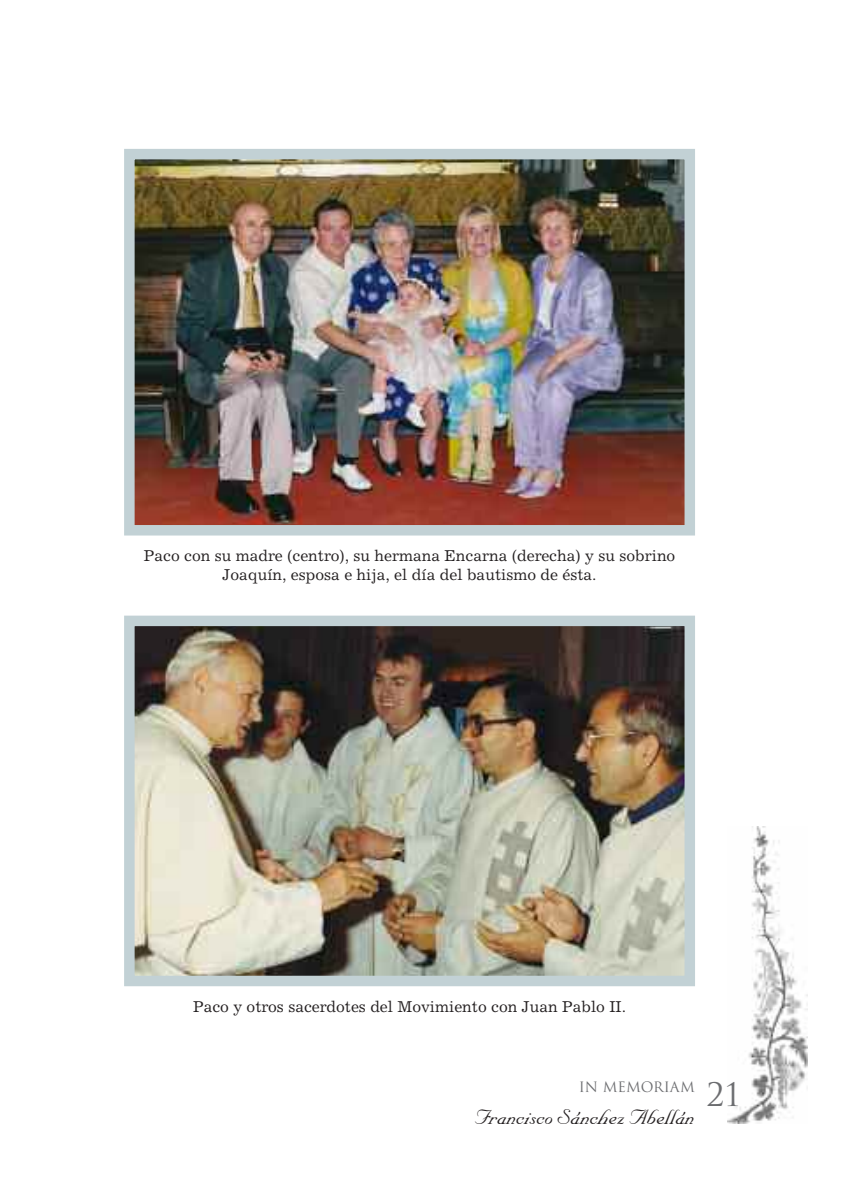
<style>
.page{position:relative;width:844px;height:1191px;background:#fff}
.page>*{position:absolute;margin:0;border:0;box-sizing:border-box;transform-origin:0 0}
.t1{font:31.5px "Trajan";color:#6c6d70}
.t2{font:24.5px "Nuptial Script";color:#231f20}
.t3{font:15.75px/18.9px "Excelsior";color:#231f20;text-align:center}
.t4{font:14px "Trajan";color:#6c6d70}
</style>
<div class="page">
<img style="left:727px;top:826px;width:80px;height:297px">
<img style="left:135px;top:160px;width:548px;height:364px">
<div style="left:124px;top:149px;width:570px;height:386px;border:10px solid #c2d1d5"></div>
<img style="left:135px;top:626px;width:548px;height:349px">
<div style="left:124px;top:615px;width:570px;height:371px;border:10px solid #c2d1d5"></div>
<p class="t3" style="left:144px;top:547px;width:533px">Paco con su madre (centro), su hermana Encarna (derecha) y su sobrino<br>Joaquín, esposa e hija, el día del bautismo de ésta.</p>
<p class="t3" style="left:193px;top:998px;width:434px">Paco y otros sacerdotes del Movimiento con Juan Pablo II.</p>
<p class="t4" style="left:578px;top:1079px;width:117px">IN MEMORIAM</p>
<h2 class="t2" style="left:474px;top:1108px;width:222px">Francisco Sánchez Abellán</h2>
<h1 class="t1" style="left:706px;top:1076px;width:35px">21</h1>
</div>
